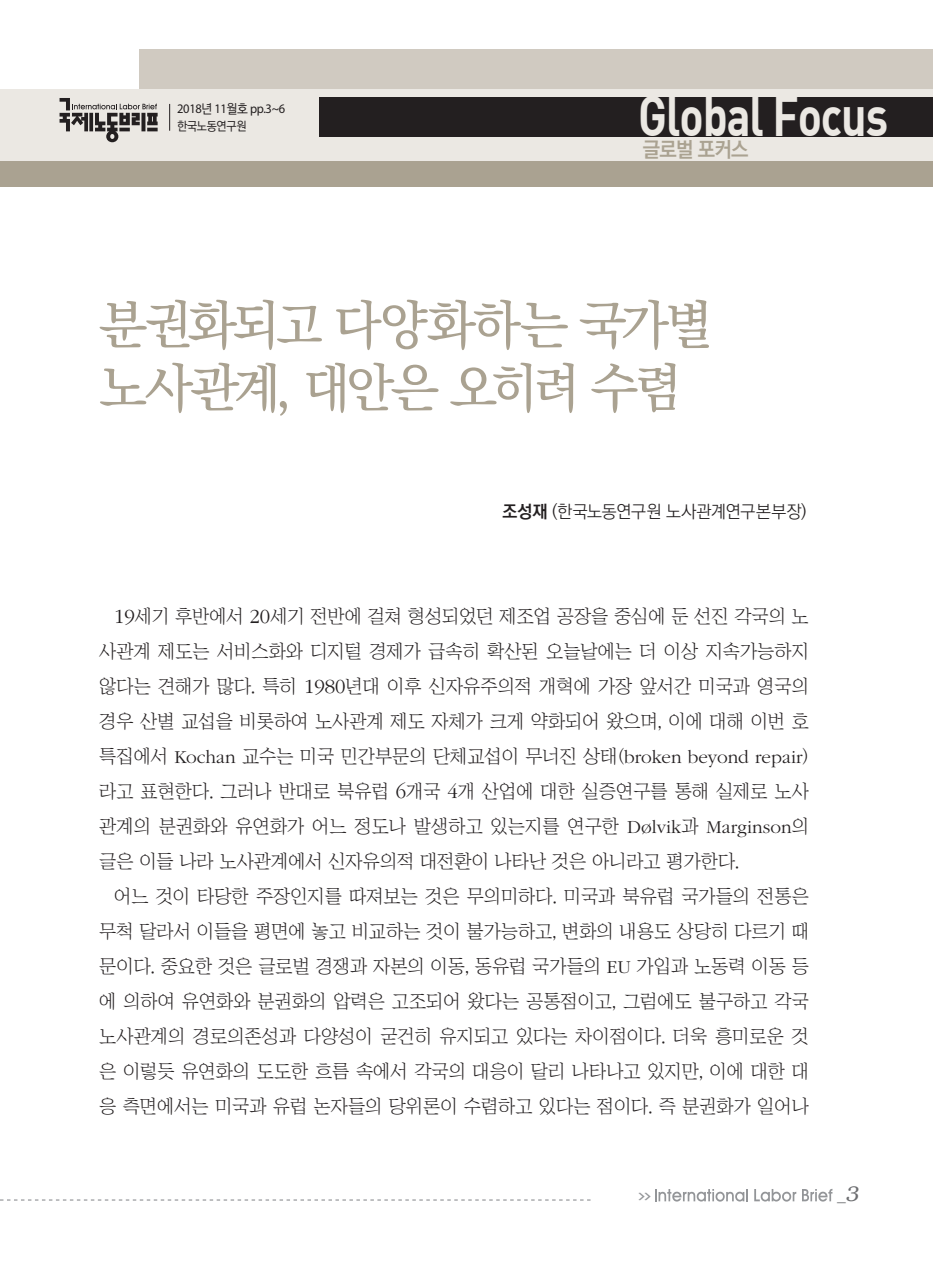
<style>
.page{position:relative;width:933px;height:1275px;background:#fff}
.page>*{position:absolute;margin:0;border:0;box-sizing:border-box;transform-origin:0 0}
.t1{font:56px "Dinbol";letter-spacing:-.025em;color:#ebe8e3;scale:.8 1}
.글로벌_포커스_제목{font:500 52.5px "Ko Pub Batang";letter-spacing:-.065em;color:#aaa291}
.글로벌_포커스_제목-2{font:500 52.5px "Ko Pub Batang";letter-spacing:-.085em;color:#aaa291}
.t2{font:700 21px "Ko Pub Dotum";letter-spacing:-.035em;color:#aaa291;scale:.95 1}
.본문{font:18.9px/35px "Chosunilbo NM";color:#231f20;text-align:justify}
.저자{font:300 17.5px "Ko Pub Dotum";letter-spacing:-.005em;color:#231f20}
.t3{font:17.5px "Helvetica";color:#6c6d70;scale:.9 1}
.머리__페이지{font:13.12px "Myriad Pro";letter-spacing:-.025em;color:#231f20;scale:.95 1}
.머리__페이지-2{font:500 12.25px "Ko Pub Dotum";letter-spacing:-.025em;color:#231f20;scale:.95 1}
.t4{font:700 7.88px "Ko Pub Dotum";color:#939598;scale:2 1}
.s1{font-family:"Ko Pub Dotum";font-weight:500}
.s2{font-weight:700}
.s3{font-family:"ITC Garamond Std";font-weight:300;font-size:20.82px}
.s4{font-family:"ITC Garamond Std";font-weight:300}
.s5{font-family:"Bookman";font-weight:300;font-style:italic;font-size:21px}
</style>
<div class="page">
<svg style="left:0;top:1199px;width:590px;height:1px"></svg>
<svg style="left:655px;top:1189px;width:93px;height:13px"></svg>
<svg style="left:754px;top:1189px;width:42px;height:13px"></svg>
<svg style="left:802px;top:1189px;width:30px;height:12px"></svg>
<div style="left:139px;top:50px;width:794px;height:49px;background:#d0cac1"></div>
<div style="left:0;top:89px;width:933px;height:76px;background:#ebe8e3"></div>
<div style="left:319px;top:97px;width:614px;height:39px;background:#231f20"></div>
<div style="left:0;top:161px;width:933px;height:26px;background:#aaa291"></div>
<svg style="left:169px;top:104px;width:1px;height:27px"></svg>
<svg style="left:60px;top:98px;width:98px;height:44px"></svg>
<p class="머리__페이지" style="left:177px;top:101px;width:115px">2018<span class="s1">년</span> 11<span class="s1">월호</span> pp.3~6</p>
<p class="머리__페이지-2" style="left:177px;top:120px;width:74px">한국노동연구원</p>
<h1 class="t1" style="left:638px;top:80px;width:314px">Global Focus</h1>
<p class="t2" style="left:642px;top:139px;width:113px">글로벌 포커스</p>
<p class="글로벌_포커스_제목" style="left:99px;top:299px;width:615px">분권화되고 다양화하는 국가별</p>
<p class="글로벌_포커스_제목-2" style="left:99px;top:362px;width:584px">노사관계, 대안은 오히려 수렴</p>
<p class="저자" style="left:502px;top:503px;width:305px"><span class="s2">조성재</span> (한국노동연구원 노사관계연구본부장)</p>
<p class="본문" style="left:99px;top:599px;width:711px;text-indent:15px"><span class="s3">19</span>세기 후반에서 <span class="s3">20</span>세기 전반에 걸쳐 형성되었던 제조업 공장을 중심에 둔 선진 각국의 노 사관계 제도는 서비스화와 디지털 경제가 급속히 확산된 오늘날에는 더 이상 지속가능하지 않다는 견해가 많다. 특히 <span class="s3">1980</span>년대 이후 신자유주의적 개혁에 가장 앞서간 미국과 영국의 경우 산별 교섭을 비롯하여 노사관계 제도 자체가 크게 약화되어 왔으며, 이에 대해 이번 호 특집에서 <span class="s4">Kochan</span> 교수는 미국 민간부문의 단체교섭이 무너진 상태(<span class="s4">broken beyond repair</span>) 라고 표현한다. 그러나 반대로 북유럽 <span class="s3">6</span>개국 <span class="s3">4</span>개 산업에 대한 실증연구를 통해 실제로 노사 관계의 분권화와 유연화가 어느 정도나 발생하고 있는지를 연구한 <span class="s4">Dølvik</span>과 <span class="s4">Marginson</span>의 글은 이들 나라 노사관계에서 신자유의적 대전환이 나타난 것은 아니라고 평가한다.</p>
<p class="본문" style="left:99px;top:879px;width:711px;text-indent:15px">어느 것이 타당한 주장인지를 따져보는 것은 무의미하다. 미국과 북유럽 국가들의 전통은 무척 달라서 이들을 평면에 놓고 비교하는 것이 불가능하고, 변화의 내용도 상당히 다르기 때 문이다. 중요한 것은 글로벌 경쟁과 자본의 이동, 동유럽 국가들의 <span class="s4">EU</span> 가입과 노동력 이동 등 에 의하여 유연화와 분권화의 압력은 고조되어 왔다는 공통점이고, 그럼에도 불구하고 각국 노사관계의 경로의존성과 다양성이 굳건히 유지되고 있다는 차이점이다. 더욱 흥미로운 것 은 이렇듯 유연화의 도도한 흐름 속에서 각국의 대응이 달리 나타나고 있지만, 이에 대한 대 응 측면에서는 미국과 유럽 논자들의 당위론이 수렴하고 있다는 점이다. 즉 분권화가 일어나</p>
<p class="t4" style="left:638px;top:1192px;width:8px">&gt;&gt;</p>
<p class="t3" style="left:837px;top:1184px;width:25px">_<span class="s5">3</span></p>
</div>
